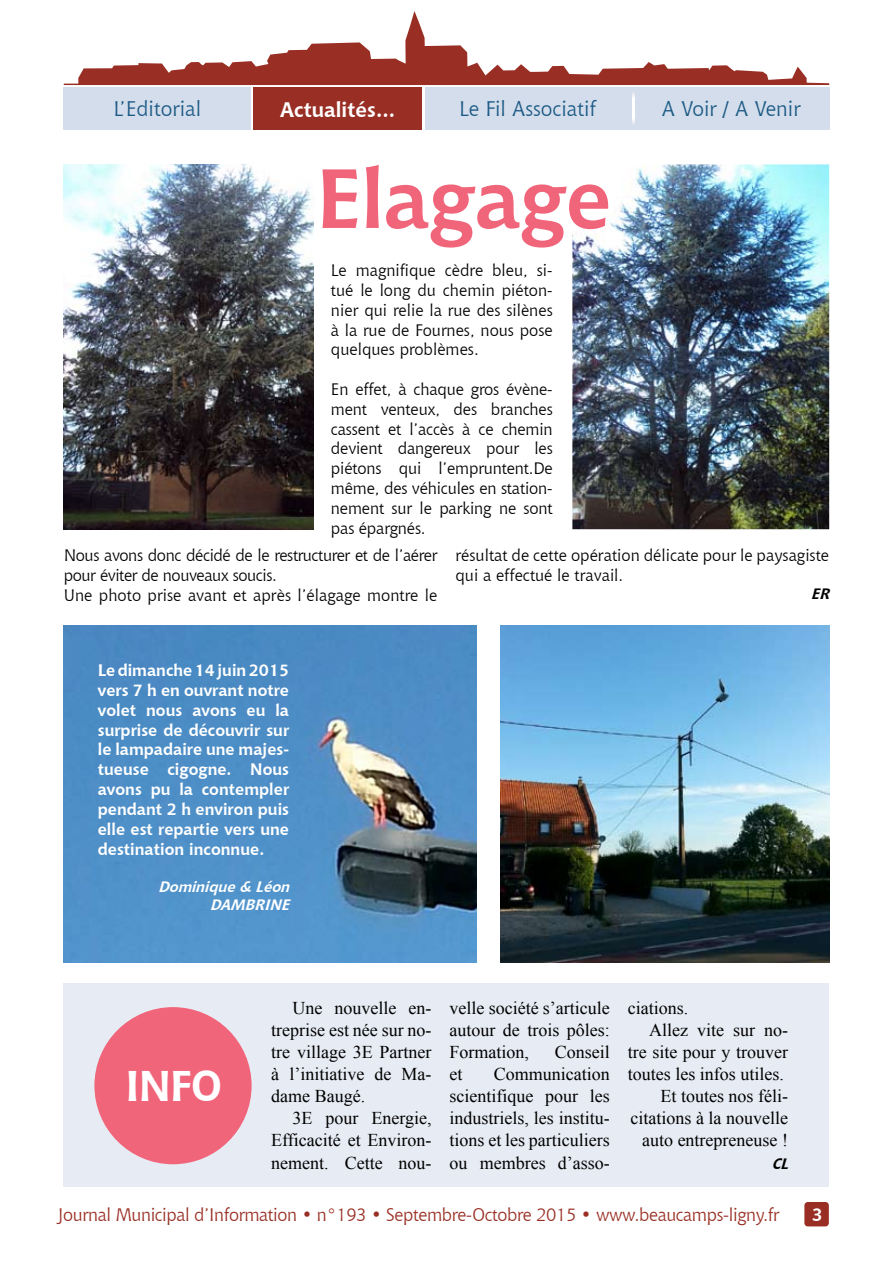
<style>
.page{position:relative;width:893px;height:1263px;background:#fff}
.page>*{position:absolute;margin:0;border:0;box-sizing:border-box;transform-origin:0 0}
.t1{font:700 83.1px "Chianti BT";color:#f1657a}
.t2{font:700 42.75px "Chianti BT";color:#fff}
.t3{font:21px "Chianti BT";color:#1c5a85}
.t4{font:700 21px "Chianti BT";color:#fff}
.t5{font:18px/22px "Times New Roman";color:#000;text-align:justify}
.t6{font:18px "Chianti BT";letter-spacing:-.02em;color:#992f24}
.t7{font:16.5px/19.8px "Chianti BT";color:#000;text-align:justify}
.t8{font:700 16.5px/19.8px "Chianti BT";color:#fff;text-align:justify}
.t9{font:16.5px/19.8px "Chianti BT";letter-spacing:-.025em;color:#000}
.t10{font:italic 700 15px/18px "Chianti BT";color:#fff;text-align:right}
.t11{font:italic 700 15px "Chianti BT";color:#000}
</style>
<div class="page">
<div style="left:804px;top:1202px;width:25px;height:24px;background:#992f24;border-radius:3px"></div>
<svg style="left:64px;top:11px;width:765px;height:74px"></svg>
<img style="left:64px;top:164px;width:249px;height:365px">
<div style="left:64px;top:983px;width:765px;height:203px;background:#e7ebf3"></div>
<img style="left:572px;top:164px;width:257px;height:365px">
<div style="left:64px;top:87px;width:187px;height:43px;background:#d4ddeb"></div>
<div style="left:253px;top:87px;width:577px;height:43px;background:#d4ddeb"></div>
<div style="left:254px;top:88px;width:168px;height:42px;background:#992f24"></div>
<hr style="left:423px;top:88px;width:2px;height:42px;background:#fff">
<svg style="left:632px;top:93px;width:3px;height:31px"></svg>
<img style="left:500px;top:625px;width:329px;height:337px">
<img style="left:63px;top:625px;width:413px;height:337px">
<div style="left:94px;top:1007px;width:158px;height:157px;background:#f1657a;border-radius:50%"></div>
<p class="t3" style="left:114px;top:95px;width:89px">L’Editorial</p>
<p class="t4" style="left:280px;top:95px;width:117px">Actualités...</p>
<p class="t3" style="left:459px;top:95px;width:138px">Le Fil Associatif</p>
<p class="t3" style="left:662px;top:95px;width:140px">A Voir / A Venir</p>
<h1 class="t1" style="left:316px;top:140px;width:298px">Elagage</h1>
<p class="t7" style="left:331px;top:260px;width:223px">Le magnifique cèdre bleu, si&shy;tué le long du chemin piéton&shy;nier qui relie la rue des silènes à la rue de Fournes, nous pose quelques problèmes.</p>
<p class="t7" style="left:331px;top:379px;width:223px">En effet, à chaque gros évène&shy;ment venteux, des branches cassent et l’accès à ce chemin devient dangereux pour les piétons qui l’empruntent.De même, des véhicules en station&shy;nement sur le parking ne sont pas épargnés.</p>
<p class="t9" style="left:64px;top:545px;width:375px">Nous avons donc décidé de le restructurer et de l’aérer pour éviter de nouveaux soucis.<br>Une photo prise avant et après l’élagage montre le</p>
<p class="t7" style="left:455px;top:545px;width:375px">résultat de cette opération délicate pour le paysagiste qui a effectué le travail.</p>
<p class="t11" style="left:811px;top:583px;width:20px">ER</p>
<p class="t8" style="left:98px;top:660px;width:193px">Le dimanche 14 juin 2015 vers 7 h en ouvrant notre volet nous avons eu la surprise de découvrir sur le lampadaire une majes&shy;tueuse cigogne. Nous avons pu la contempler pendant 2 h environ puis elle est repartie vers une destination inconnue.</p>
<p class="t10" style="left:158px;top:877px;width:138px">Dominique&amp; Léon<br>DAMBRIN E</p>
<h2 class="t2" style="left:125px;top:1055px;width:24px">INFO</h2>
<p class="t5" style="left:271px;top:996px;width:162px;text-indent:21px">Une nouvelle en&shy;treprise est née sur no&shy;tre village 3E Partner à l’initiative de Ma&shy;dame Baugé.</p>
<p class="t5" style="left:271px;top:1107px;width:162px;text-indent:21px">3E pour Energie, Efficacité et Environ&shy;nement. Cette nou-</p>
<p class="t5" style="left:450px;top:996px;width:162px">velle société s’articule autour de trois pôles:<br>Formation,</p>
<p class="t5" style="left:555px;top:1040px;width:57px">Conseil</p>
<p class="t5" style="left:450px;top:1062px;width:162px;text-indent:44px">Communication scientifique pour les industriels, les institu&shy;tions et les particuliers ou membres d’asso-</p>
<p class="t5" style="left:450px;top:1062px;width:14px">et</p>
<p class="t5" style="left:628px;top:996px;width:62px">ciations.</p>
<p class="t5" style="left:649px;top:1018px;width:140px">Allez vite sur no-</p>
<p class="t5" style="left:628px;top:1040px;width:162px">tre site pour y trouver</p>
<p class="t5" style="left:628px;top:1062px;width:158px">toutes les infos utiles.</p>
<p class="t5" style="left:661px;top:1084px;width:129px">Et toutes nos féli-</p>
<p class="t5" style="left:631px;top:1107px;width:159px">citations à la nouvelle</p>
<p class="t5" style="left:642px;top:1129px;width:147px">auto entrepreneuse !</p>
<p class="t11" style="left:772px;top:1153px;width:23px">CL</p>
<p class="t6" style="left:57px;top:1202px;width:724px">Journal Municipal d’Information • n°193 • Septembre-Octobre 2015 • www.beaucamps-ligny.fr</p>
</div>
